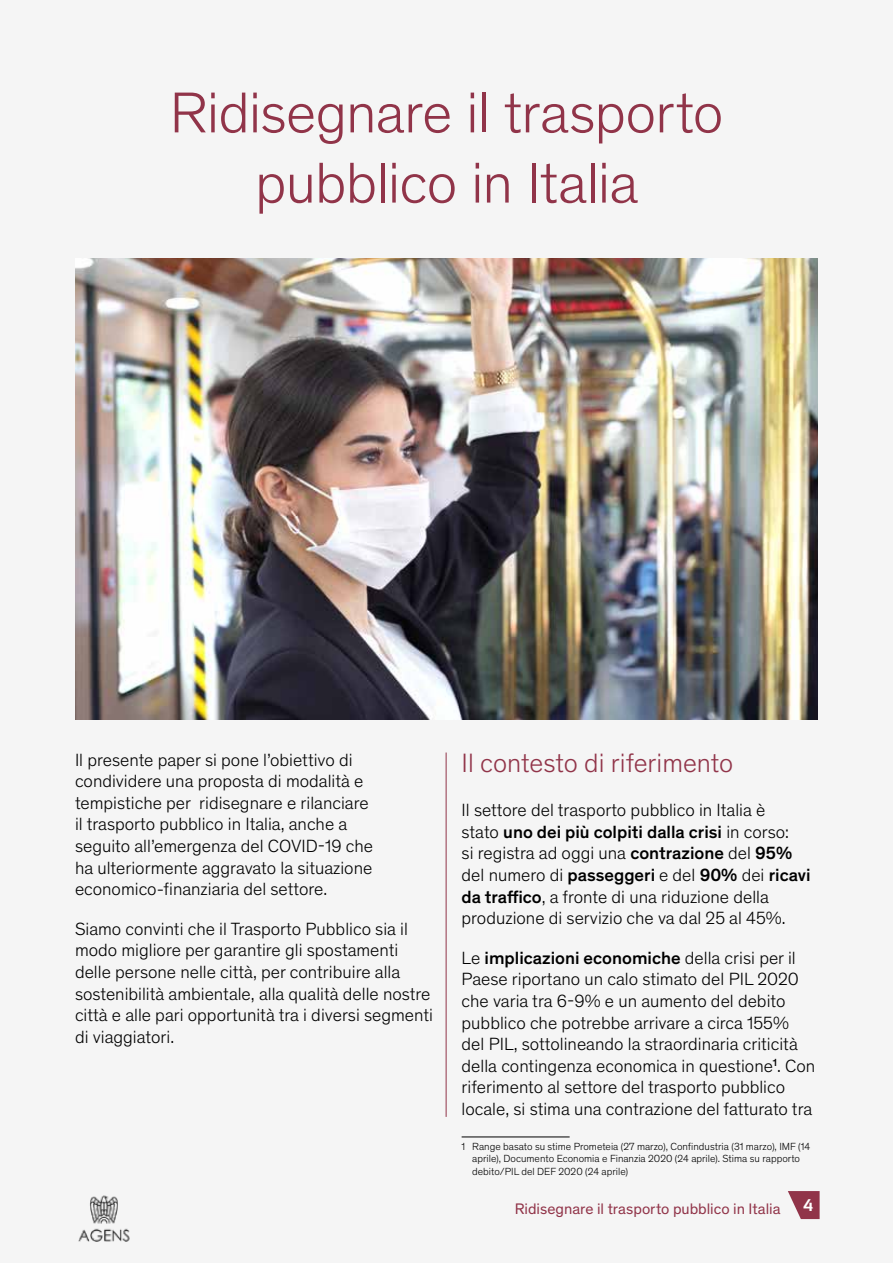
<style>
.page{position:relative;width:893px;height:1263px;background:#fff}
.page>*{position:absolute;margin:0;border:0;box-sizing:border-box;transform-origin:0 0}
.t1{font:300 58.5px/70.2px "Theinhardt Pan";letter-spacing:-.015em;color:#913449;text-align:center}
.t2{font:300 27px "Theinhardt Pan";color:#913449}
.t3{font:300 18px/21.6px "Theinhardt Pan";color:#000}
.t4{font:700 16.95px "Sansation";color:#fff}
.t5{font:15.45px "Theinhardt Pan";color:#913449}
.t6{font:300 10.5px/12.6px "Theinhardt Pan";color:#000}
.s1{font-weight:500}
</style>
<div class="page">
<svg style="left:788px;top:1191px;width:32px;height:28px"></svg>
<img style="left:78px;top:1195px;width:52px;height:47px">
<img style="left:75px;top:259px;width:743px;height:460px">
<hr style="left:446px;top:752px;width:1px;height:365px;background:#913449">
<hr style="left:462px;top:1137px;width:108px;height:1px;background:#000">
<h1 class="t1" style="left:170px;top:75px;width:555px">Ridisegnare il trasporto pubblico in Italia</h1>
<p class="t3" style="left:75px;top:748px;width:300px">Il presente paper si pone l’obiettivo di condividere una proposta di modalità e tempistiche per ridisegnare e rilanciare il trasporto pubblico in Italia, anche a seguito all’emergenza del COVID-19 che ha ulteriormente aggravato la situazione economico-finanziaria del settore.</p>
<p class="t3" style="left:75px;top:917px;width:359px">Siamo convinti che il Trasporto Pubblico sia il modo migliore per garantire gli spostamenti delle persone nelle città, per contribuire alla sostenibilità ambientale, alla qualità delle nostre città e alle pari opportunità tra i diversi segmenti di viaggiatori.</p>
<h2 class="t2" style="left:462px;top:744px;width:273px">Il contesto di riferimento</h2>
<p class="t3" style="left:462px;top:798px;width:350px">Il settore del trasporto pubblico in Italia è<br>stato <span class="s1">uno dei più colpiti dalla crisi</span> in corso:<br>si registra ad oggi una <span class="s1">contrazione</span> del <span class="s1">95% </span>del numero di <span class="s1">passeggeri</span> e del <span class="s1">90%</span> dei <span class="s1">ricavi da traffico</span>, a fronte di una riduzione della produzione di servizio che va dal 25 al 45%.</p>
<p class="t3" style="left:462px;top:946px;width:355px">Le <span class="s1">implicazioni economiche</span> della crisi per il Paese riportano un calo stimato del PIL 2020 che varia tra 6-9% e un aumento del debito pubblico che potrebbe arrivare a circa 155% del PIL, sottolineando la straordinaria criticità della contingenza economica in questione<sup>1</sup>. Con riferimento al settore del trasporto pubblico locale, si stima una contrazione del fatturato tra</p>
<p class="t6" style="left:472px;top:1139px;width:339px;text-indent:-11px">1 Range basato su stime Prometeia (27 marzo), Confindustria (31 marzo), IMF (14 aprile), Documento Economia e Finanzia 2020 (24 aprile). Stima su rapporto debito/PIL del DEF 2020 (24 aprile)</p>
<p class="t5" style="left:515px;top:1198px;width:267px">Ridisegnare il trasporto pubblico in Italia</p>
<p class="t4" style="left:803px;top:1196px;width:12px">4</p>
</div>
